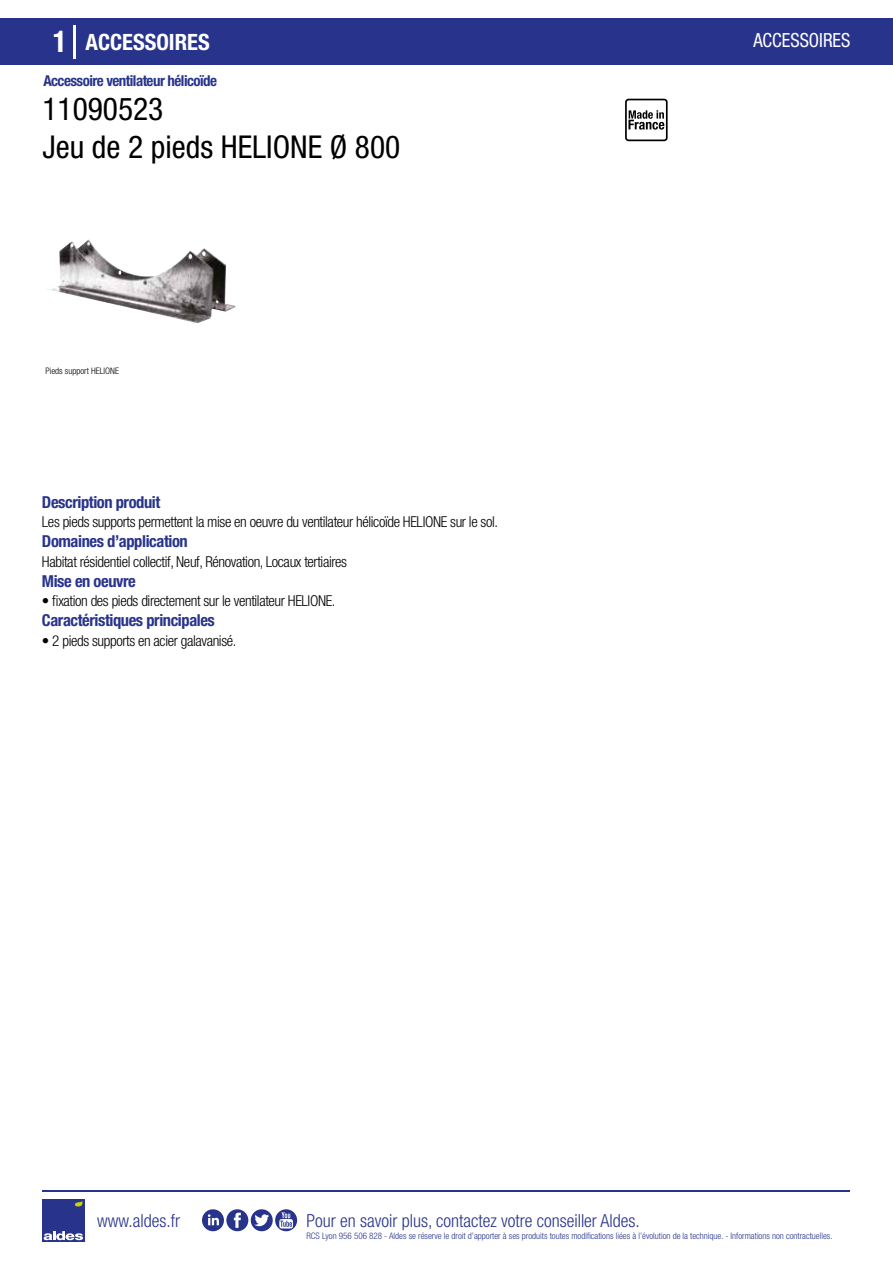
<style>
.page{position:relative;width:893px;height:1263px;background:#fff}
.page>*{position:absolute;margin:0;border:0;box-sizing:border-box;transform-origin:0 0}
.t1{font:condensed 31.5px/37.8px "Helvetica Neue LT Std";color:#000}
.t2{font:700 condensed 22.5px "Helvetica Neue LT Std";color:#fff}
.t3{font:condensed 19.5px "Helvetica Neue LT Std";color:#fff;scale:.95 1}
.t4{font:300 condensed 18px "Helvetica Neue";color:#28348b}
.t5{font:700 condensed 16.5px "Helvetica Neue LT Std";letter-spacing:-.025em;color:#28348b}
.t6{font:300 condensed 15px "Helvetica Neue LT Std";letter-spacing:-.025em;color:#000}
.t7{font:700 condensed 15px "Helvetica Neue LT Std";letter-spacing:-.035em;color:#28348b}
.t8{font:300 condensed 9px "Helvetica Neue";color:#28348b}
.t9{font:300 condensed 9px "Helvetica Neue";color:#000}
.s1{font-size:30px}
</style>
<div class="page">
<div style="left:1px;top:18px;width:892px;height:46px;background:#28348b"></div>
<svg style="left:625px;top:99px;width:43px;height:42px"></svg>
<hr style="left:74px;top:25px;width:2px;height:33px;background:#fff">
<div style="left:42px;top:1199px;width:42px;height:43px;background:#28348b"></div>
<svg style="left:44px;top:1231px;width:39px;height:9px"></svg>
<svg style="left:75px;top:1201px;width:8px;height:5px"></svg>
<svg style="left:47px;top:239px;width:189px;height:84px"></svg>
<hr style="left:42px;top:1190px;width:808px;height:1px;background:#28348b">
<svg style="left:202px;top:1209px;width:95px;height:22px"></svg>
<h2 class="t2" style="left:53px;top:28px;width:158px"><span class="s1">1</span> ACCESSOIRES</h2>
<h3 class="t3" style="left:753px;top:29px;width:104px">ACCESSOIRES</h3>
<p class="t7" style="left:43px;top:71px;width:175px">Accessoire ventilateur hélicoïde</p>
<h1 class="t1" style="left:42px;top:90px;width:359px">11090523<br>Jeu de 2 pieds HELIONE Ø 800</h1>
<p class="t9" style="left:45px;top:365px;width:75px">Pieds support HELIONE</p>
<p class="t5" style="left:42px;top:492px;width:120px">Description produit</p>
<p class="t5" style="left:42px;top:531px;width:147px">Domaines d’application</p>
<p class="t5" style="left:42px;top:571px;width:95px">Mise en oeuvre</p>
<p class="t6" style="left:42px;top:513px;width:458px">Les pieds supports permettent la mise en oeuvre du ventilateur hélicoïde HELIONE sur le sol.</p>
<p class="t6" style="left:42px;top:553px;width:307px">Habitat résidentiel collectif, Neuf, Rénovation, Locaux tertiaires</p>
<p class="t6" style="left:42px;top:592px;width:295px">• fixation des pieds directement sur le ventilateur HELIONE.</p>
<p class="t5" style="left:42px;top:610px;width:174px">Caractéristiques principales</p>
<p class="t6" style="left:42px;top:632px;width:196px">• 2 pieds supports en acier galavanisé.</p>
<p class="t4" style="left:97px;top:1211px;width:84px">www.aldes.fr</p>
<p class="t4" style="left:306px;top:1211px;width:335px">Pour en savoir plus, contactez votre conseiller Aldes.</p>
<p class="t8" style="left:306px;top:1230px;width:528px">RCS Lyon 956 506 828 - Aldes se réserve le droit d’apporter à ses produits toutes modifications liées à l’évolution de la technique. - Informations non contractuelles.</p>
</div>
